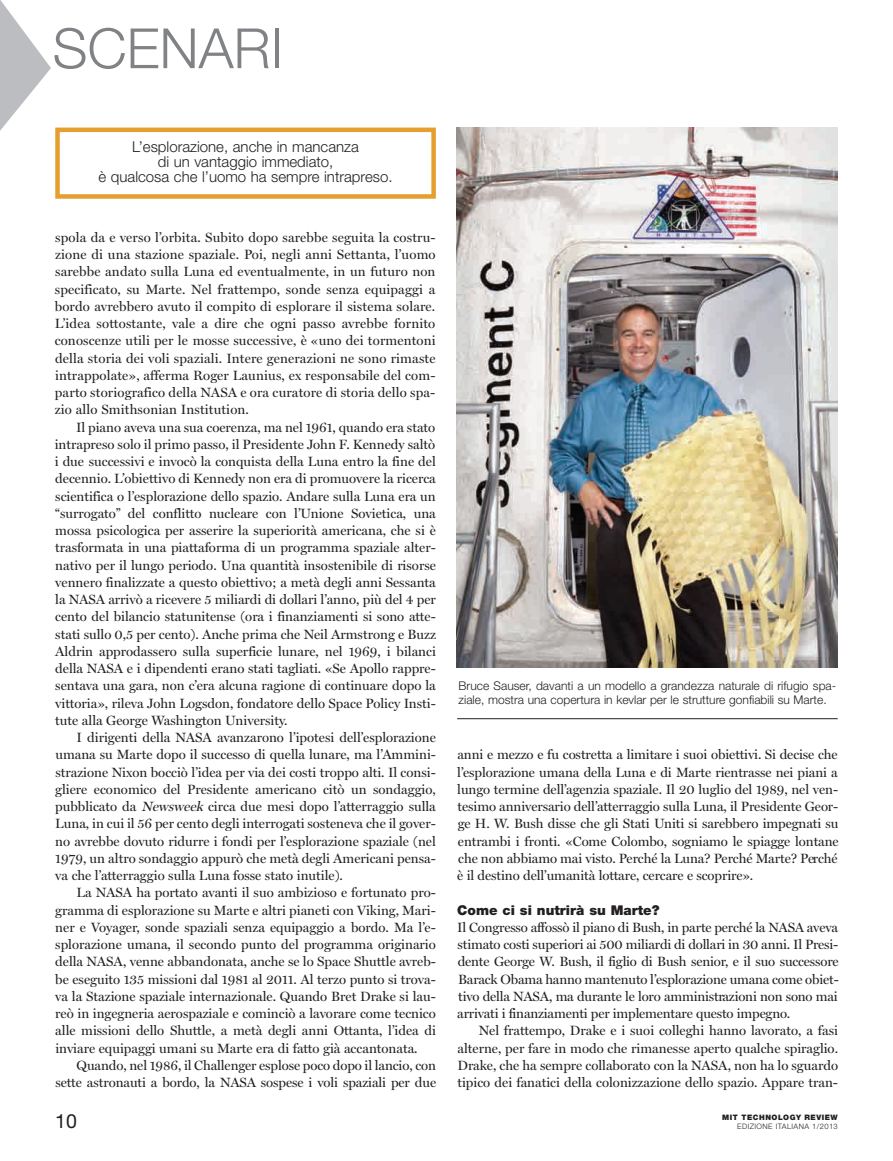
<style>
.page{position:relative;width:893px;height:1161px;background:#fff}
.page>*{position:absolute;margin:0;border:0;box-sizing:border-box;transform-origin:0 0}
.t1{font:300 55.5px "Helvetica Neue LT Std";color:#808285}
.t2{font:19.5px "Helvetica Neue LT Std";color:#231f20}
.t3{font:300 15px/15px "Helvetica Neue LT Std";color:#231f20;text-align:center}
.t4{font:13.5px/17.2px "Miller Display";color:#231f20;text-align:justify}
.t5{font:900 13.5px "Helvetica Neue LT Std";color:#231f20}
.t6{font:300 12px/13.5px "Helvetica Neue LT Std";color:#231f20}
.t7{font:300 7.5px "Helvetica Neue LT Std";letter-spacing:.055em;color:#231f20}
.t8{font:900 7.5px "Helvetica Neue LT Std";letter-spacing:.065em;color:#231f20}
.s1{font-style:italic}
</style>
<div class="page">
<svg style="left:0;top:0;width:51px;height:131px"></svg>
<img style="left:457px;top:127px;width:381px;height:541px">
<hr style="left:457px;top:718px;width:381px;height:1px;background:#231f20">
<div style="left:55px;top:128px;width:381px;height:71px;border:4px solid #e49f2e"></div>
<h1 class="t1" style="left:53px;top:29px;width:232px">SCENARI</h1>
<p class="t3" style="left:99px;top:140px;width:295px">L’esplorazione, anche in mancanza<br>di un vantaggio immediato,<br>è qualcosa che l’uomo ha sempre intrapreso.</p>
<p class="t4" style="left:55px;top:228px;width:383px">spola da e verso l’orbita. Subito dopo sarebbe seguita la costru&shy;zione di una stazione spaziale. Poi, negli anni Settanta, l’uomo sarebbe andato sulla Luna ed eventualmente, in un futuro non specificato, su Marte. Nel frattempo, sonde senza equipaggi a bordo avrebbero avuto il compito di esplorare il sistema solare.<br>L’idea sottostante, vale a dire che ogni passo avrebbe fornito conoscenze utili per le mosse successive, è «uno dei tormentoni della storia dei voli spaziali. Intere generazioni ne sono rimaste intrappolate», afferma Roger Launius, ex responsabile del com&shy;parto storiografico della NASA e ora curatore di storia dello spa&shy;zio allo Smithsonian Institution.</p>
<p class="t4" style="left:55px;top:418px;width:383px;text-indent:21px">Il piano aveva una sua coerenza, ma nel 1961, quando era stato intrapreso solo il primo passo, il Presidente John F. Kennedy saltò i due successivi e invocò la conquista della Luna entro la fine del decennio. L’obiettivo di Kennedy non era di promuovere la ricerca scientifica o l’esplorazione dello spazio. Andare sulla Luna era un “surrogato” del conflitto nucleare con l’Unione Sovietica, una mossa psicologica per asserire la superiorità americana, che si è trasformata in una piattaforma di un programma spaziale alter&shy;nativo per il lungo periodo. Una quantità insostenibile di risorse vennero finalizzate a questo obiettivo; a metà degli anni Sessanta la NASA arrivò a ricevere 5 miliardi di dollari l’anno, più del 4 per cento del bilancio statunitense (ora i finanziamenti si sono atte&shy;stati sullo 0,5 per cento). Anche prima che Neil Armstrong e Buzz Aldrin approdassero sulla superficie lunare, nel 1969, i bilanci della NASA e i dipendenti erano stati tagliati. «Se Apollo rappre&shy;sentava una gara, non c’era alcuna ragione di continuare dopo la vittoria», rileva John Logsdon, fondatore dello Space Policy Insti&shy;tute alla George Washington University.</p>
<p class="t4" style="left:55px;top:729px;width:382px;text-indent:21px">I dirigenti della NASA avanzarono l’ipotesi dell’esplorazione umana su Marte dopo il successo di quella lunare, ma l’Ammini&shy;strazione Nixon bocciò l’idea per via dei costi troppo alti. Il consi&shy;gliere economico del Presidente americano citò un sondaggio, pubblicato da <span class="s1">Newsweek</span> circa due mesi dopo l’atterraggio sulla Luna, in cui il 56 per cento degli interrogati sosteneva che il gover&shy;no avrebbe dovuto ridurre i fondi per l’esplorazione spaziale (nel 1979, un altro sondaggio appurò che metà degli Americani pensa&shy;va che l’atterraggio sulla Luna fosse stato inutile).</p>
<p class="t4" style="left:55px;top:884px;width:382px;text-indent:21px">La NASA ha portato avanti il suo ambizioso e fortunato pro&shy;gramma di esplorazione su Marte e altri pianeti con Viking, Mari&shy;ner e Voyager, sonde spaziali senza equipaggio a bordo. Ma l’e&shy;splorazione umana, il secondo punto del programma originario della NASA, venne abbandonata, anche se lo Space Shuttle avreb&shy;be eseguito 135 missioni dal 1981 al 2011. Al terzo punto si trova&shy;va la Stazione spaziale internazionale. Quando Bret Drake si lau&shy;reò in ingegneria aerospaziale e cominciò a lavorare come tecnico alle missioni dello Shuttle, a metà degli anni Ottanta, l’idea di inviare equipaggi umani su Marte era di fatto già accantonata.</p>
<p class="t4" style="left:55px;top:1056px;width:382px;text-align:right">Quando, nel 1986, il Challenger esplose poco dopo il lancio, con sette astronauti a bordo, la NASA sospese i voli spaziali per due</p>
<h2 class="t2" style="left:55px;top:1114px;width:23px">10</h2>
<p class="t6" style="left:459px;top:680px;width:379px">Bruce Sauser, davanti a un modello a grandezza naturale di rifugio spa&shy;ziale, mostra una copertura in kevlar per le strutture gonfiabili su Marte.</p>
<p class="t4" style="left:457px;top:746px;width:383px">anni e mezzo e fu costretta a limitare i suoi obiettivi. Si decise che l’esplorazione umana della Luna e di Marte rientrasse nei piani a lungo termine dell’agenzia spaziale. Il 20 luglio del 1989, nel ven&shy;tesimo anniversario dell’atterraggio sulla Luna, il Presidente Geor&shy;ge H. W. Bush disse che gli Stati Uniti si sarebbero impegnati su entrambi i fronti. «Come Colombo, sogniamo le spiagge lontane che non abbiamo mai visto. Perché la Luna? Perché Marte? Perché è il destino dell’umanità lottare, cercare e scoprire».</p>
<p class="t5" style="left:457px;top:905px;width:204px">Come ci si nutrirà su Marte?</p>
<p class="t4" style="left:457px;top:918px;width:383px">Il Congresso affossò il piano di Bush, in parte perché la NASA aveva stimato costi superiori ai 500 miliardi di dollari in 30 anni. Il Presi&shy;dente George W. Bush, il figlio di Bush senior, e il suo successore Barack Obama hanno mantenuto l’esplorazione umana come obiet&shy;tivo della NASA, ma durante le loro amministrazioni non sono mai arrivati i finanziamenti per implementare questo impegno.</p>
<p class="t4" style="left:457px;top:1022px;width:382px;text-indent:21px">Nel frattempo, Drake e i suoi colleghi hanno lavorato, a fasi alterne, per fare in modo che rimanesse aperto qualche spiraglio.<br>Drake, che ha sempre collaborato con la NASA, non ha lo sguardo tipico dei fanatici della colonizzazione dello spazio. Appare tran-</p>
<p class="t8" style="left:722px;top:1114px;width:117px">MIT TECHNOLOGY REVIEW</p>
<p class="t7" style="left:737px;top:1123px;width:102px">EDIZIONE ITALIANA 1/2013</p>
</div>
